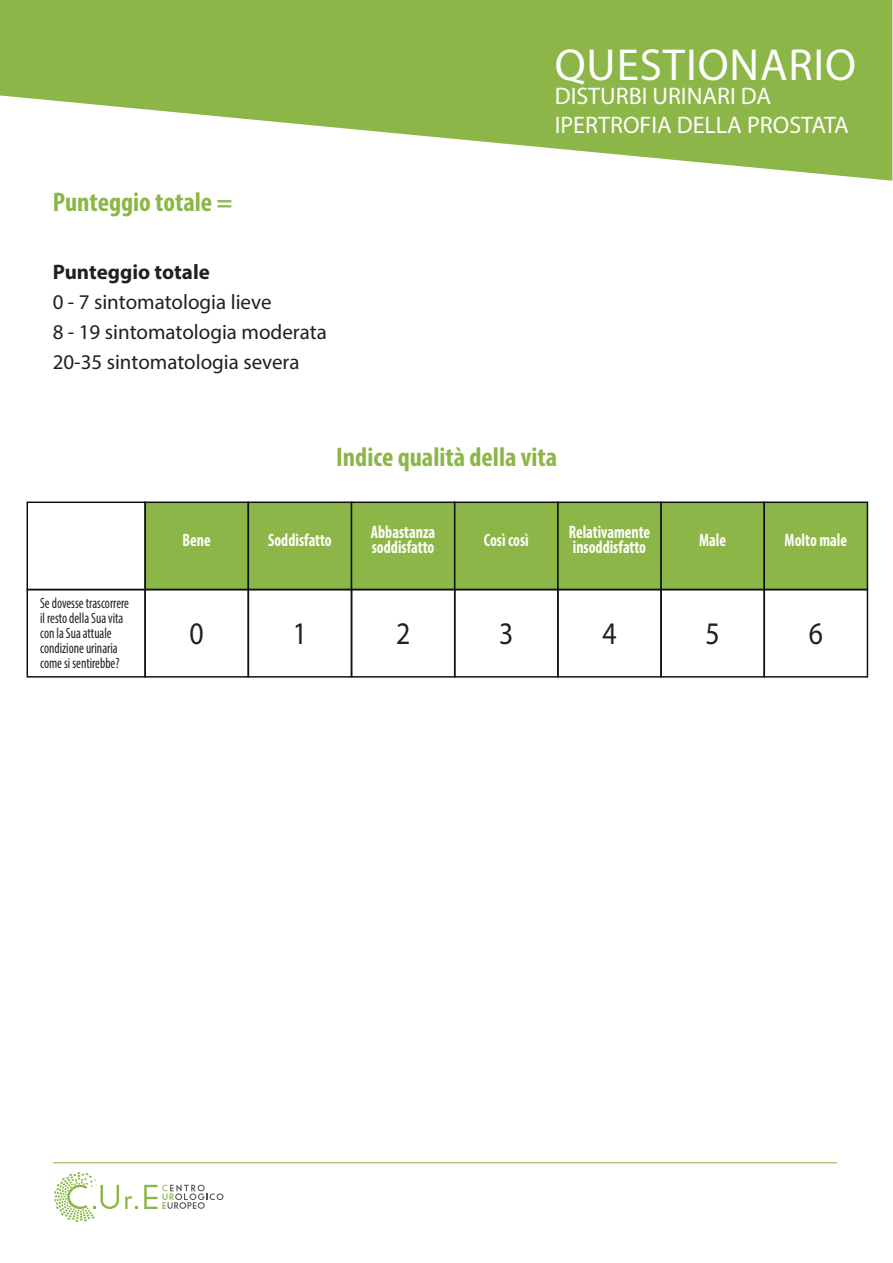
<style>
.page{position:relative;width:893px;height:1263px;background:#fff}
.page>*{position:absolute;margin:0;border:0;box-sizing:border-box;transform-origin:0 0}
.t1{font:45px "Myriad Pro";letter-spacing:.02em;color:#fff}
.t2{font:31.5px "Myriad Pro";color:#231f20;scale:.88 1}
.t3{font:700 condensed 27px "Myriad Pro";color:#8cb647}
.t4{font:24px/28.8px "Myriad Pro";color:#fff}
.t5{font:21px/30px "Myriad Pro";color:#231f20}
.t6{font:700 21px "Myriad Pro";color:#231f20}
.t7{font:700 condensed 18px/15px "Myriad Pro";color:#fffefb;scale:.88 1}
.t8{font:condensed 15px/15px "Myriad Pro";color:#231f20;scale:.88 1}
</style>
<div class="page">
<svg style="left:0;top:0;width:892px;height:181px;fill:#8cb647"></svg>
<hr style="left:53px;top:1162px;width:784px;height:1px;background:#8cb647">
<svg style="left:60px;top:1172px;width:59px;height:37px"></svg>
<svg style="left:125px;top:1196px;width:13px;height:13px"></svg>
<svg style="left:144px;top:1185px;width:80px;height:24px"></svg>
<div style="left:144px;top:501px;width:105px;height:89px;background:#8cb647;border:2px solid #0d1016"></div>
<div style="left:248px;top:501px;width:104px;height:89px;background:#8cb647;border:2px solid #0d1016"></div>
<div style="left:351px;top:501px;width:104px;height:89px;background:#8cb647;border:2px solid #0d1016"></div>
<div style="left:454px;top:501px;width:105px;height:89px;background:#8cb647;border:2px solid #0d1016"></div>
<div style="left:557px;top:501px;width:105px;height:89px;background:#8cb647;border:2px solid #0d1016"></div>
<div style="left:660px;top:501px;width:105px;height:89px;background:#8cb647;border:2px solid #0d1016"></div>
<div style="left:144px;top:589px;width:105px;height:89px;border:2px solid #0d1016"></div>
<div style="left:248px;top:589px;width:104px;height:89px;border:2px solid #0d1016"></div>
<div style="left:351px;top:589px;width:104px;height:89px;border:2px solid #0d1016"></div>
<div style="left:454px;top:589px;width:105px;height:89px;border:2px solid #0d1016"></div>
<div style="left:557px;top:589px;width:105px;height:89px;border:2px solid #0d1016"></div>
<div style="left:660px;top:589px;width:105px;height:89px;border:2px solid #0d1016"></div>
<div style="left:27px;top:501px;width:119px;height:89px;border:2px solid #0d1016"></div>
<div style="left:27px;top:589px;width:119px;height:89px;border:2px solid #0d1016"></div>
<div style="left:763px;top:501px;width:105px;height:89px;background:#8cb647;border:2px solid #0d1016"></div>
<div style="left:763px;top:589px;width:105px;height:89px;border:2px solid #0d1016"></div>
<h3 class="t3" style="left:53px;top:185px;width:181px">Punteggio totale =</h3>
<h3 class="t6" style="left:53px;top:258px;width:159px">Punteggio totale</h3>
<h3 class="t5" style="left:53px;top:287px;width:276px">0 - 7 sintomatologia lieve<br>8 - 19 sintomatologia moderata<br>20-35 sintomatologia severa</h3>
<h1 class="t1" style="left:555px;top:37px;width:303px">QUESTIONARIO</h1>
<h3 class="t4" style="left:555px;top:81px;width:296px">DISTURBI URINARI DA<br>IPERTROFIA DELLA PROSTATA</h3>
<h3 class="t3" style="left:336px;top:440px;width:223px">Indice qualità della vita</h3>
<p class="t8" style="left:40px;top:596px;width:103px">Se dovesse trascorrere il resto della Sua vita con la Sua attuale condizione urinaria come si sentirebbe?</p>
<p class="t7" style="left:183px;top:532px;width:34px">Bene</p>
<p class="t7" style="left:268px;top:532px;width:74px">Soddisfatto</p>
<p class="t7" style="left:371px;top:524px;width:75px">Abbastanza soddisfatto</p>
<p class="t7" style="left:484px;top:532px;width:52px">Così così</p>
<p class="t7" style="left:569px;top:524px;width:94px">Relativamente insoddisfatto</p>
<p class="t7" style="left:699px;top:532px;width:32px">Male</p>
<h2 class="t2" style="left:190px;top:614px;width:18px">0</h2>
<h2 class="t2" style="left:293px;top:614px;width:18px">1</h2>
<h2 class="t2" style="left:396px;top:614px;width:18px">2</h2>
<h2 class="t2" style="left:499px;top:614px;width:18px">3</h2>
<h2 class="t2" style="left:602px;top:614px;width:18px">4</h2>
<h2 class="t2" style="left:706px;top:614px;width:18px">5</h2>
<p class="t7" style="left:785px;top:532px;width:72px">Molto male</p>
<h2 class="t2" style="left:809px;top:614px;width:18px">6</h2>
</div>
